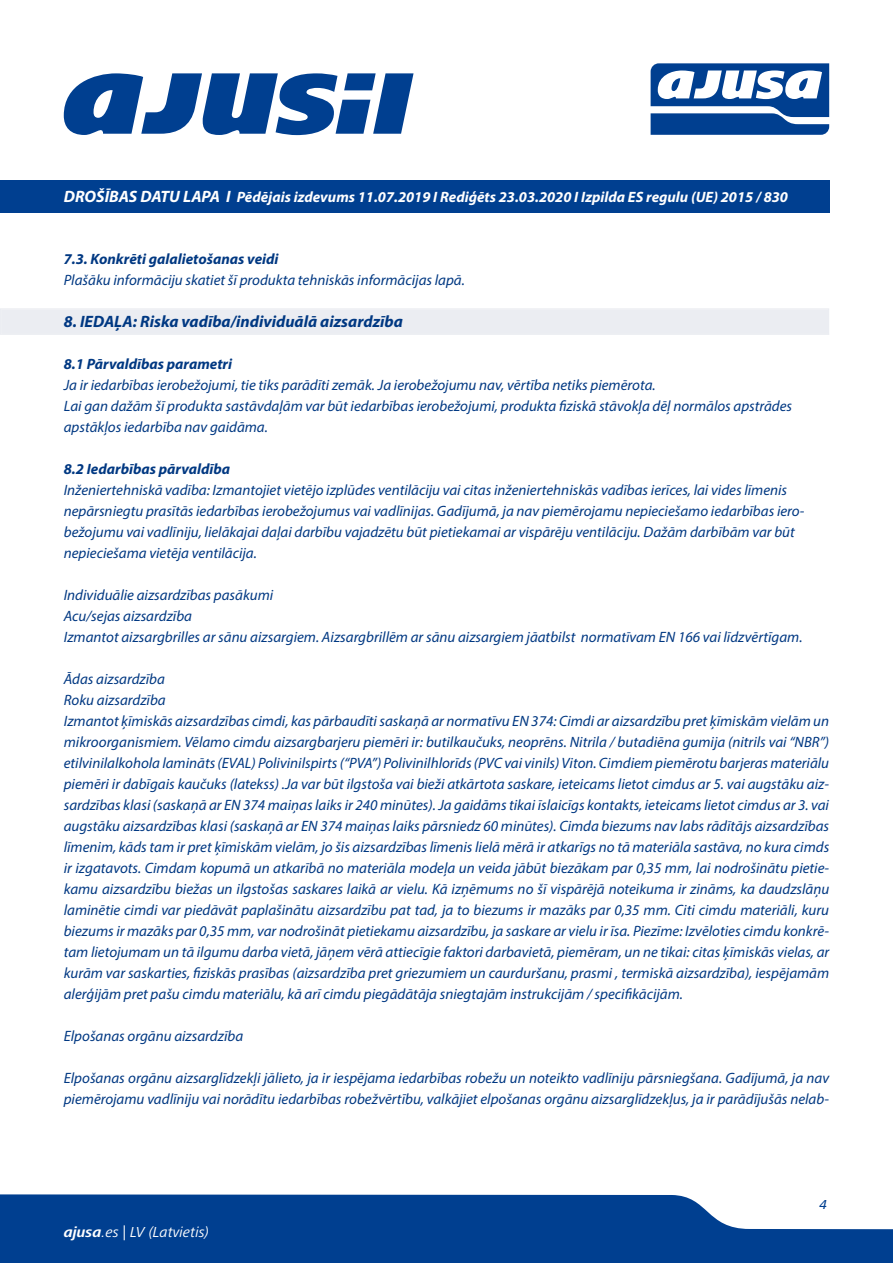
<style>
.page{position:relative;width:893px;height:1263px;background:#fff}
.page>*{position:absolute;margin:0;border:0;box-sizing:border-box;transform-origin:0 0}
.t1{font:italic 700 16.5px "Myriad Pro";color:#003882}
.t2{font:italic 15px/21px "Myriad Pro";color:#003882}
.t3{font:italic 700 15px "Myriad Pro";color:#fff}
.t4{font:italic 700 15px "Myriad Pro";color:#003882}
.t5{font:italic 15px "Frutiger Next LT";color:#fff}
.t6{font:italic 500 13.5px "Frutiger Next LT";color:#003f90}
.s1{font-size:16.5px}
.s2{font-weight:700}
</style>
<div class="page">
<svg style="left:0;top:1194px;width:893px;height:69px;background:#1c549c"></svg>
<svg style="left:651px;top:63px;width:178px;height:72px"></svg>
<svg style="left:64px;top:73px;width:350px;height:62px"></svg>
<div style="left:0;top:180px;width:829px;height:33px;background:#003f90"></div>
<div style="left:0;top:308px;width:829px;height:27px;background:#ebedf2"></div>
<p class="t3" style="left:64px;top:187px;width:726px"><span class="s1">DROŠĪBAS DATU LAPA I</span> Pēdējais izdevums 11.07.2019 I Rediģēts 23.03.2020 I Izpilda ES regulu (UE) 2015 / 830</p>
<p class="t4" style="left:64px;top:249px;width:216px">7.3. Konkrēti galalietošanas veidi</p>
<p class="t2" style="left:64px;top:269px;width:403px">Plašāku informāciju skatiet šī produkta tehniskās informācijas lapā.</p>
<p class="t1" style="left:64px;top:311px;width:341px">8. IEDAĻA: Riska vadība/individuālā aizsardzība</p>
<p class="t4" style="left:64px;top:354px;width:170px">8.1 Pārvaldības parametri</p>
<p class="t2" style="left:64px;top:374px;width:730px">Ja ir iedarbības ierobežojumi, tie tiks parādīti zemāk. Ja ierobežojumu nav, vērtība netiks piemērota.<br>Lai gan dažām šī produkta sastāvdaļām var būt iedarbības ierobežojumi, produkta fiziskā stāvokļa dēļ normālos apstrādes apstākļos iedarbība nav gaidāma.</p>
<p class="t4" style="left:64px;top:459px;width:168px">8.2 Iedarbības pārvaldība</p>
<p class="t2" style="left:64px;top:479px;width:742px">Inženiertehniskā vadība: Izmantojiet vietējo izplūdes ventilāciju vai citas inženiertehniskās vadības ierīces, lai vides līmenis nepārsniegtu prasītās iedarbības ierobežojumus vai vadlīnijas. Gadījumā, ja nav piemērojamu nepieciešamo iedarbības iero&shy;bežojumu vai vadlīniju, lielākajai daļai darbību vajadzētu būt pietiekamai ar vispārēju ventilāciju. Dažām darbībām var būt nepieciešama vietēja ventilācija.</p>
<p class="t2" style="left:64px;top:584px;width:740px">Individuālie aizsardzības pasākumi<br>Acu/sejas aizsardzība<br>Izmantot aizsargbrilles ar sānu aizsargiem. Aizsargbrillēm ar sānu aizsargiem jāatbilst normatīvam EN 166 vai līdzvērtīgam.</p>
<p class="t2" style="left:64px;top:668px;width:767px">Ādas aizsardzība<br>Roku aizsardzība<br>Izmantot ķīmiskās aizsardzības cimdi, kas pārbaudīti saskaņā ar normatīvu EN 374: Cimdi ar aizsardzību pret ķīmiskām vielām un mikroorganismiem. Vēlamo cimdu aizsargbarjeru piemēri ir: butilkaučuks, neoprēns. Nitrila / butadiēna gumija (nitrils vai “NBR”) etilvinilalkohola lamināts (EVAL) Polivinilspirts (“PVA”) Polivinilhlorīds (PVC vai vinils) Viton. Cimdiem piemērotu barjeras materiālu piemēri ir dabīgais kaučuks (latekss) .Ja var būt ilgstoša vai bieži atkārtota saskare, ieteicams lietot cimdus ar 5. vai augstāku aiz&shy;sardzības klasi (saskaņā ar EN 374 maiņas laiks ir 240 minūtes). Ja gaidāms tikai īslaicīgs kontakts, ieteicams lietot cimdus ar 3. vai augstāku aizsardzības klasi (saskaņā ar EN 374 maiņas laiks pārsniedz 60 minūtes). Cimda biezums nav labs rādītājs aizsardzības līmenim, kāds tam ir pret ķīmiskām vielām, jo šis aizsardzības līmenis lielā mērā ir atkarīgs no tā materiāla sastāva, no kura cimds ir izgatavots. Cimdam kopumā un atkarībā no materiāla modeļa un veida jābūt biezākam par 0,35 mm, lai nodrošinātu pietie&shy;kamu aizsardzību biežas un ilgstošas saskares laikā ar vielu. Kā izņēmums no šī vispārējā noteikuma ir zināms, ka daudzslāņu laminētie cimdi var piedāvāt paplašinātu aizsardzību pat tad, ja to biezums ir mazāks par 0,35 mm. Citi cimdu materiāli, kuru biezums ir mazāks par 0,35 mm, var nodrošināt pietiekamu aizsardzību, ja saskare ar vielu ir īsa. Piezīme: Izvēloties cimdu konkrē&shy;tam lietojumam un tā ilgumu darba vietā, jāņem vērā attiecīgie faktori darbavietā, piemēram, un ne tikai: citas ķīmiskās vielas, ar kurām var saskarties, fiziskās prasības (aizsardzība pret griezumiem un caurduršanu, prasmi , termiskā aizsardzība), iespējamām alerģijām pret pašu cimdu materiālu, kā arī cimdu piegādātāja sniegtajām instrukcijām / specifikācijām.</p>
<p class="t2" style="left:64px;top:1025px;width:181px">Elpošanas orgānu aizsardzība</p>
<p class="t2" style="left:64px;top:1067px;width:767px">Elpošanas orgānu aizsarglīdzekļi jālieto, ja ir iespējama iedarbības robežu un noteikto vadlīniju pārsniegšana. Gadījumā, ja nav piemērojamu vadlīniju vai norādītu iedarbības robežvērtību, valkājiet elpošanas orgānu aizsarglīdzekļus, ja ir parādījušās nelab-</p>
<p class="t5" style="left:64px;top:1223px;width:147px"><span class="s2">ajusa</span>.es | LV (Latvietis)</p>
<p class="t6" style="left:820px;top:1197px;width:9px">4</p>
</div>
